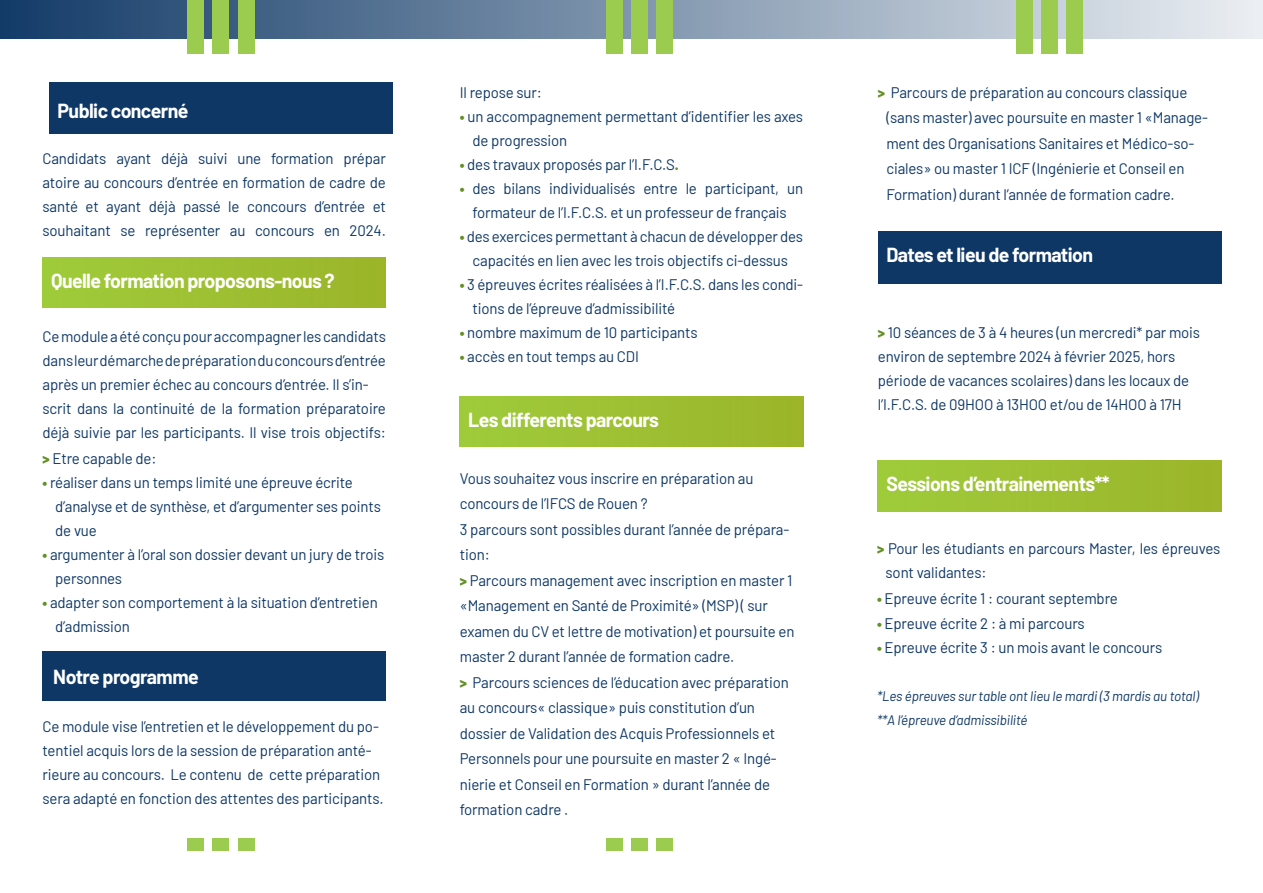
<style>
.page{position:relative;width:1263px;height:893px;background:#fff}
.page>*{position:absolute;margin:0;border:0;box-sizing:border-box;transform-origin:0 0}
.t1{font:700 19.95px "Barlow";letter-spacing:-.03em;color:#fff}
.t2{font:15.3px/24px "Barlow";letter-spacing:-.01em;color:#0e3765}
.t3{font:italic 13.8px "Barlow";letter-spacing:-.01em;color:#0e3765}
.s1{font-weight:800;color:#649029}
</style>
<div class="page">
<svg style="left:0;top:0;width:1263px;height:38px;background:#7f95ac"></svg>
<div style="left:606px;top:0;width:16px;height:54px;background:#9bcc4f"></div>
<div style="left:631px;top:0;width:17px;height:54px;background:#9bcc4f"></div>
<div style="left:656px;top:0;width:17px;height:54px;background:#9bcc4f"></div>
<div style="left:1016px;top:0;width:16px;height:54px;background:#9bcc4f"></div>
<div style="left:1041px;top:0;width:17px;height:54px;background:#9bcc4f"></div>
<div style="left:1067px;top:0;width:16px;height:54px;background:#9bcc4f"></div>
<div style="left:187px;top:0;width:17px;height:54px;background:#9bcc4f"></div>
<div style="left:213px;top:0;width:16px;height:54px;background:#9bcc4f"></div>
<div style="left:238px;top:0;width:16px;height:54px;background:#9bcc4f"></div>
<div style="left:606px;top:838px;width:16px;height:12px;background:#9bcc4f"></div>
<div style="left:631px;top:838px;width:17px;height:12px;background:#9bcc4f"></div>
<div style="left:656px;top:838px;width:17px;height:12px;background:#9bcc4f"></div>
<div style="left:187px;top:838px;width:17px;height:12px;background:#9bcc4f"></div>
<div style="left:213px;top:838px;width:16px;height:12px;background:#9bcc4f"></div>
<div style="left:238px;top:838px;width:16px;height:12px;background:#9bcc4f"></div>
<div style="left:43px;top:651px;width:343px;height:50px;background:#0e3765"></div>
<div style="left:460px;top:396px;width:343px;height:50px;background:#9ec033"></div>
<div style="left:878px;top:231px;width:343px;height:52px;background:#0e3765"></div>
<div style="left:49px;top:83px;width:343px;height:51px;background:#0e3765"></div>
<div style="left:43px;top:257px;width:343px;height:50px;background:#9ec033"></div>
<div style="left:878px;top:461px;width:343px;height:50px;background:#9ec033"></div>
<p class="t1" style="left:58px;top:96px;width:132px">Public concerné</p>
<p class="t2" style="left:43px;top:146px;width:345px">Candidats ayant déjà suivi une formation prépar</p>
<p class="t2" style="left:43px;top:170px;width:345px">atoire au concours d’entrée en formation de cadre de</p>
<p class="t2" style="left:43px;top:194px;width:345px">santé et ayant déjà passé le concours d’entrée et</p>
<p class="t2" style="left:43px;top:218px;width:345px">souhaitant se représenter au concours en 2024.</p>
<p class="t1" style="left:51px;top:266px;width:285px">Quelle formation proposons-nous ?</p>
<p class="t2" style="left:43px;top:324px;width:345px">Ce module a été conçu pour accompagner les candidats</p>
<p class="t2" style="left:43px;top:348px;width:345px">dans leur démarche de préparation du concours d’entrée</p>
<p class="t2" style="left:43px;top:372px;width:328px">après un premier échec au concours d’entrée. Il s’in-</p>
<p class="t2" style="left:43px;top:396px;width:345px">scrit dans la continuité de la formation préparatoire</p>
<p class="t2" style="left:43px;top:420px;width:345px">déjà suivie par les participants. Il vise trois objectifs:</p>
<p class="t2" style="left:43px;top:445px;width:115px"><span class="s1">&gt;</span> Etre capable de:</p>
<p class="t2" style="left:55px;top:469px;width:327px;text-indent:-13px"><span class="s1">•</span> réaliser dans un temps limité une épreuve écrite d’analyse et de synthèse, et d’argumenter ses points de vue</p>
<p class="t2" style="left:55px;top:541px;width:330px;text-indent:-13px"><span class="s1">•</span> argumenter à l’oral son dossier devant un jury de trois personnes</p>
<p class="t2" style="left:55px;top:589px;width:324px;text-indent:-13px"><span class="s1">•</span> adapter son comportement à la situation d’entretien d’admission</p>
<p class="t1" style="left:53px;top:662px;width:147px">Notre programme</p>
<p class="t2" style="left:43px;top:713px;width:338px">Ce module vise l’entretien et le développement du po-</p>
<p class="t2" style="left:43px;top:737px;width:331px">tentiel acquis lors de la session de préparation anté-</p>
<p class="t2" style="left:43px;top:761px;width:339px">rieure au concours. Le contenu de cette préparation</p>
<p class="t2" style="left:43px;top:785px;width:343px">sera adapté en fonction des attentes des participants.</p>
<p class="t2" style="left:460px;top:79px;width:84px">Il repose sur:</p>
<p class="t2" style="left:472px;top:103px;width:332px;text-indent:-13px"><span class="s1">•</span> un accompagnement permettant d’identifier les axes de progression</p>
<p class="t2" style="left:460px;top:151px;width:221px"><span class="s1">•</span> des travaux proposés par l’I.F.C.S<span class="s1">.</span></p>
<p class="t2" style="left:460px;top:175px;width:345px;text-align:center"><span class="s1">•</span> des bilans individualisés entre le participant, un formateur de l’I.F.C.S. et un professeur de français</p>
<p class="t2" style="left:460px;top:223px;width:345px;text-align:center"><span class="s1">•</span> des exercices permettant à chacun de développer des capacités en lien avec les trois objectifs ci-dessus</p>
<p class="t2" style="left:472px;top:271px;width:331px;text-indent:-13px"><span class="s1">•</span> 3 épreuves écrites réalisées à l’I.F.C.S. dans les condi&shy;tions de l’épreuve d’admissibilité</p>
<p class="t2" style="left:460px;top:319px;width:239px"><span class="s1">•</span> nombre maximum de 10 participants</p>
<p class="t2" style="left:460px;top:343px;width:181px"><span class="s1">•</span> accès en tout temps au CDI</p>
<p class="t1" style="left:468px;top:405px;width:192px">Les differents parcours</p>
<p class="t2" style="left:460px;top:465px;width:295px">Vous souhaitez vous inscrire en préparation au</p>
<p class="t2" style="left:460px;top:490px;width:189px">concours de l’IFCS de Rouen ?</p>
<p class="t2" style="left:460px;top:516px;width:331px">3 parcours sont possibles durant l’année de prépara-</p>
<p class="t2" style="left:460px;top:541px;width:32px">tion:</p>
<p class="t2" style="left:460px;top:567px;width:334px"><span class="s1">&gt;</span> Parcours management avec inscription en master 1</p>
<p class="t2" style="left:460px;top:592px;width:309px">«Management en Santé de Proximité» (MSP) ( sur</p>
<p class="t2" style="left:460px;top:618px;width:336px">examen du CV et lettre de motivation) et poursuite en</p>
<p class="t2" style="left:460px;top:643px;width:276px">master 2 durant l’année de formation cadre.</p>
<p class="t2" style="left:460px;top:669px;width:331px"><span class="s1">&gt;</span> Parcours sciences de l’éducation avec préparation</p>
<p class="t2" style="left:460px;top:694px;width:297px">au concours« classique» puis constitution d’un</p>
<p class="t2" style="left:460px;top:720px;width:317px">dossier de Validation des Acquis Professionnels et</p>
<p class="t2" style="left:460px;top:745px;width:318px">Personnels pour une poursuite en master 2 « Ingé-</p>
<p class="t2" style="left:460px;top:771px;width:312px">nierie et Conseil en Formation » durant l’année de</p>
<p class="t2" style="left:460px;top:796px;width:110px">formation cadre .</p>
<p class="t2" style="left:886px;top:78px;width:323px;line-height:25.5px;text-indent:-9px"><span class="s1">&gt;</span> Parcours de préparation au concours classique (sans master) avec poursuite en master 1 «Manage&shy;ment des Organisations Sanitaires et Médico-so&shy;ciales» ou master 1 ICF (Ingénierie et Conseil en Formation) durant l’année de formation cadre.</p>
<p class="t1" style="left:886px;top:240px;width:208px">Dates et lieu de formation</p>
<p class="t2" style="left:878px;top:319px;width:324px"><span class="s1">&gt;</span> 10 séances de 3 à 4 heures (un mercredi* par mois</p>
<p class="t2" style="left:878px;top:343px;width:299px">environ de septembre 2024 à février 2025, hors</p>
<p class="t2" style="left:878px;top:367px;width:313px">période de vacances scolaires) dans les locaux de</p>
<p class="t2" style="left:878px;top:391px;width:305px">l’I.F.C.S. de 09HOO à 13HOO et/ou de 14HOO à 17H</p>
<p class="t1" style="left:886px;top:469px;width:225px">Sessions d’entrainements**</p>
<p class="t2" style="left:885px;top:536px;width:336px;text-indent:-9px"><span class="s1">&gt;</span> Pour les étudiants en parcours Master, les épreuves sont validantes:</p>
<p class="t2" style="left:877px;top:585px;width:242px"><span class="s1">•</span> Epreuve écrite 1 : courant septembre</p>
<p class="t2" style="left:877px;top:611px;width:209px"><span class="s1">•</span> Epreuve écrite 2 : à mi parcours</p>
<p class="t2" style="left:877px;top:635px;width:287px"><span class="s1">•</span> Epreuve écrite 3 : un mois avant le concours</p>
<p class="t3" style="left:877px;top:686px;width:323px">*Les épreuves sur table ont lieu le mardi (3 mardis au total)</p>
<p class="t3" style="left:877px;top:710px;width:152px">**A l’épreuve d’admissibilité</p>
</div>
